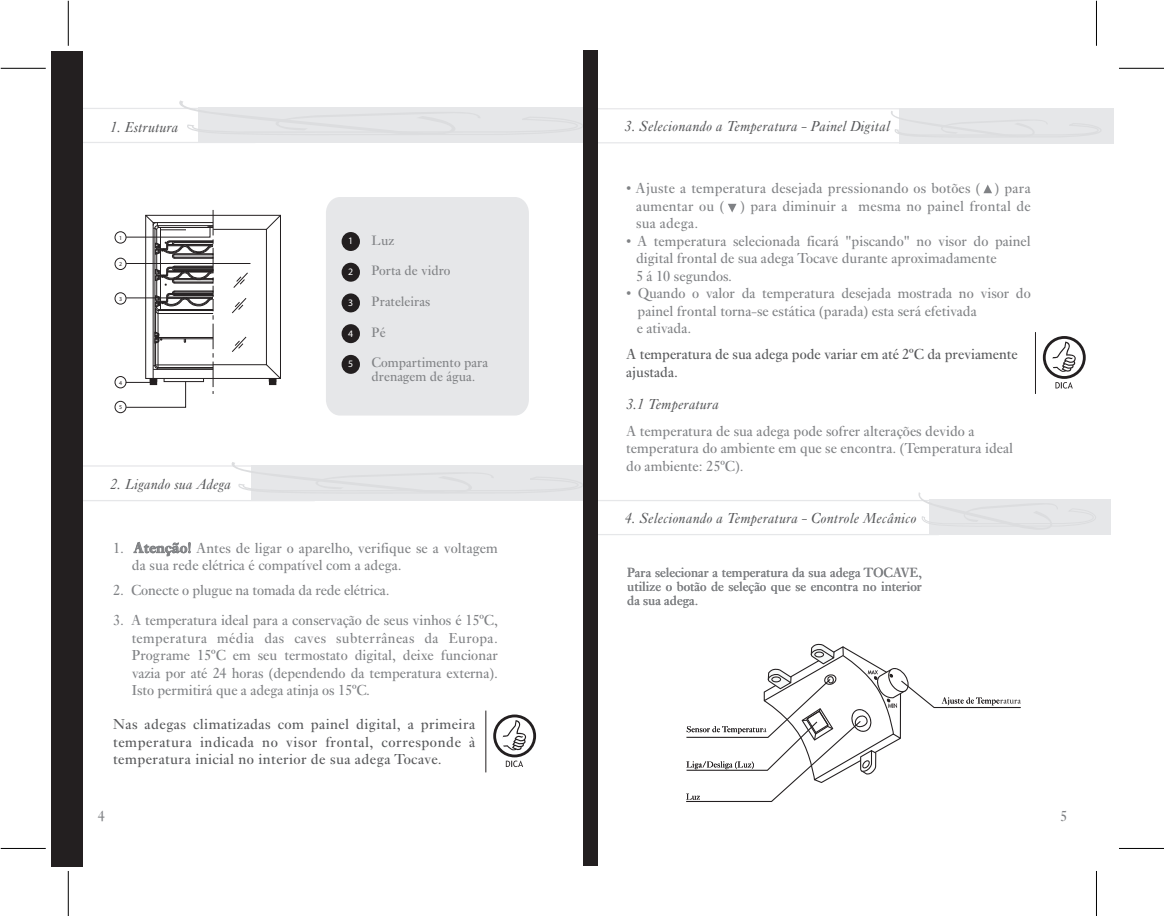
<style>
.page{position:relative;width:1170px;height:922px;background:#fff}
.page>*{position:absolute;margin:0;border:0;box-sizing:border-box;transform-origin:0 0}
.t1{font:15px/17.5px "Ehrhardt";color:#808285}
.t2{font:15px/17.5px "Ehrhardt";color:#57585a;text-align:justify}
.t3{font:italic 15px "Ehrhardt";color:#57585a}
.t4{font:14.12px/30.6px "Ehrhardt";color:#808285}
.t5{font:13.75px/14.4px "Ehrhardt";color:#808285;text-align:justify}
.t6{font:9.88px "Myriad";color:#fff}
.t7{font:5.88px "Myriad";color:#231f20}
.s1{font-weight:600}
</style>
<div class="page">
<div style="left:251px;top:465px;width:338px;height:35px;background:#e6e7e9"></div>
<div style="left:81px;top:465px;width:234px;height:36px;border:1px solid #e6e7e9"></div>
<div style="left:198px;top:108px;width:393px;height:35px;background:#e6e7e9"></div>
<div style="left:68px;top:108px;width:187px;height:35px;border:1px solid #e6e7e9"></div>
<svg style="left:171px;top:100px;width:427px;height:37px"></svg>
<div style="left:51px;top:51px;width:31px;height:815px;background:#231f20"></div>
<hr style="left:68px;top:1px;width:1px;height:45px;background:#000">
<hr style="left:1px;top:68px;width:45px;height:1px;background:#000">
<hr style="left:1px;top:848px;width:45px;height:1px;background:#000">
<hr style="left:68px;top:870px;width:1px;height:45px;background:#000">
<hr style="left:1096px;top:1px;width:1px;height:45px;background:#000">
<hr style="left:1118px;top:68px;width:45px;height:1px;background:#000">
<hr style="left:1118px;top:848px;width:45px;height:1px;background:#000">
<hr style="left:1096px;top:870px;width:1px;height:45px;background:#000">
<svg style="left:224px;top:462px;width:91px;height:32px"></svg>
<div style="left:899px;top:108px;width:214px;height:35px;background:#e6e7e9"></div>
<div style="left:593px;top:108px;width:317px;height:35px;border:1px solid #e6e7e9"></div>
<svg style="left:891px;top:111px;width:19px;height:27px"></svg>
<svg style="left:133px;top:541px;width:58px;height:15px"></svg>
<div style="left:326px;top:197px;width:203px;height:218px;background:#e6e7e9"></div>
<div style="left:341px;top:232px;width:19px;height:19px;background:#231f20;border-radius:50%"></div>
<div style="left:341px;top:263px;width:19px;height:18px;background:#231f20;border-radius:50%"></div>
<div style="left:341px;top:293px;width:19px;height:19px;background:#231f20;border-radius:50%"></div>
<div style="left:341px;top:324px;width:19px;height:19px;background:#231f20;border-radius:50%"></div>
<div style="left:341px;top:355px;width:19px;height:19px;background:#231f20;border-radius:50%"></div>
<div style="left:115px;top:231px;width:11px;height:12px;border:1px solid #231f20;border-radius:50%"></div>
<div style="left:115px;top:258px;width:11px;height:12px;border:1px solid #231f20;border-radius:50%"></div>
<div style="left:115px;top:292px;width:11px;height:12px;border:1px solid #231f20;border-radius:50%"></div>
<div style="left:115px;top:376px;width:11px;height:12px;border:1px solid #231f20;border-radius:50%"></div>
<svg style="left:126px;top:210px;width:155px;height:197px"></svg>
<div style="left:115px;top:401px;width:11px;height:12px;border:1px solid #231f20;border-radius:50%"></div>
<svg style="left:983px;top:184px;width:9px;height:9px"></svg>
<svg style="left:728px;top:204px;width:8px;height:8px"></svg>
<hr style="left:485px;top:710px;width:1px;height:62px;background:#231f20">
<div style="left:493px;top:714px;width:43px;height:43px;border:3px solid #231f20;border-radius:50%"></div>
<svg style="left:506px;top:760px;width:17px;height:6px"></svg>
<svg style="left:502px;top:720px;width:24px;height:30px"></svg>
<hr style="left:1035px;top:332px;width:1px;height:62px;background:#231f20">
<div style="left:1042px;top:336px;width:43px;height:43px;border:3px solid #231f20;border-radius:50%"></div>
<svg style="left:1055px;top:382px;width:17px;height:6px"></svg>
<svg style="left:1051px;top:341px;width:24px;height:31px"></svg>
<div style="left:593px;top:500px;width:345px;height:35px;border:1px solid #e6e7e9"></div>
<div style="left:929px;top:499px;width:181px;height:35px;background:#e6e7e9"></div>
<svg style="left:914px;top:492px;width:15px;height:32px"></svg>
<svg style="left:686px;top:643px;width:334px;height:158px"></svg>
<div style="left:583px;top:51px;width:14px;height:814px;background:#231f20"></div>
<p class="t3" style="left:110px;top:118px;width:70px">1. Estrutura</p>
<p class="t7" style="left:119px;top:235px;width:5px">1</p>
<p class="t7" style="left:119px;top:261px;width:5px">2</p>
<p class="t7" style="left:119px;top:296px;width:5px">3</p>
<p class="t7" style="left:119px;top:379px;width:5px">4</p>
<p class="t7" style="left:119px;top:404px;width:5px">5</p>
<p class="t3" style="left:110px;top:475px;width:123px">2. Ligando sua Adega</p>
<p class="t6" style="left:348px;top:236px;width:7px">1</p>
<p class="t6" style="left:348px;top:267px;width:7px">2</p>
<p class="t6" style="left:348px;top:297px;width:7px">3</p>
<p class="t6" style="left:348px;top:328px;width:7px">4</p>
<p class="t6" style="left:348px;top:359px;width:7px">5</p>
<p class="t4" style="left:371px;top:224px;width:118px">Luz<br>Porta de vidro<br>Prateleiras<br>Pé<br>Compartimento para</p>
<p class="t4" style="left:371px;top:360px;width:105px">drenagem de água.</p>
<p class="t1" style="left:132px;top:538px;width:367px;text-indent:-19px">1. <span class="s1">Atenção!</span> Antes de ligar o aparelho, verifique se a voltagem da sua rede elétrica é compatível com a adega.</p>
<p class="t1" style="left:113px;top:581px;width:278px">2. Conecte o plugue na tomada da rede elétrica.</p>
<p class="t1" style="left:132px;top:611px;width:367px;text-align:justify;text-indent:-19px">3. A temperatura ideal para a conservação de seus vinhos é 15ºC, temperatura média das caves subterrâneas da Europa.<br>Programe 15ºC em seu termostato digital, deixe funcionar vazia por até 24 horas (dependendo da temperatura externa).<br>Isto permitirá que a adega atinja os 15ºC.</p>
<p class="t2" style="left:113px;top:715px;width:364px">Nas adegas climatizadas com painel digital, a primeira temperatura indicada no visor frontal, corresponde à temperatura inicial no interior de sua adega Tocave.</p>
<p class="t1" style="left:98px;top:806px;width:9px">4</p>
<p class="t3" style="left:624px;top:117px;width:267px">3. Selecionando a Temperatura - Painel Digital</p>
<p class="t1" style="left:636px;top:179px;width:396px;text-align:justify;text-indent:-10px">• Ajuste a temperatura desejada pressionando os botões ( ) para aumentar ou ( ) para diminuir a mesma no painel frontal de sua adega.</p>
<p class="t1" style="left:636px;top:232px;width:396px;text-indent:-10px">• A temperatura selecionada ficará "piscando" no visor do painel digital frontal de sua adega Tocave durante aproximadamente<br>5 á 10 segundos.</p>
<p class="t1" style="left:636px;top:284px;width:395px;text-indent:-11px">• Quando o valor da temperatura desejada mostrada no visor do painel frontal torna-se estática (parada) esta será efetivada<br>e ativada.</p>
<p class="t2" style="left:626px;top:345px;width:393px">A temperatura de sua adega pode variar em até 2ºC da previamente ajustada.</p>
<p class="t3" style="left:626px;top:395px;width:94px">3.1 Temperatura</p>
<p class="t1" style="left:626px;top:422px;width:388px">A temperatura de sua adega pode sofrer alterações devido a temperatura do ambiente em que se encontra. (Temperatura ideal do ambiente: 25ºC).</p>
<p class="t3" style="left:625px;top:509px;width:293px">4. Selecionando a Temperatura - Controle Mecânico</p>
<p class="t5" style="left:627px;top:564px;width:296px">Para selecionar a temperatura da sua adega TOCAVE, utilize o botão de seleção que se encontra no interior da sua adega.</p>
<p class="t1" style="left:1060px;top:807px;width:9px">5</p>
</div>
